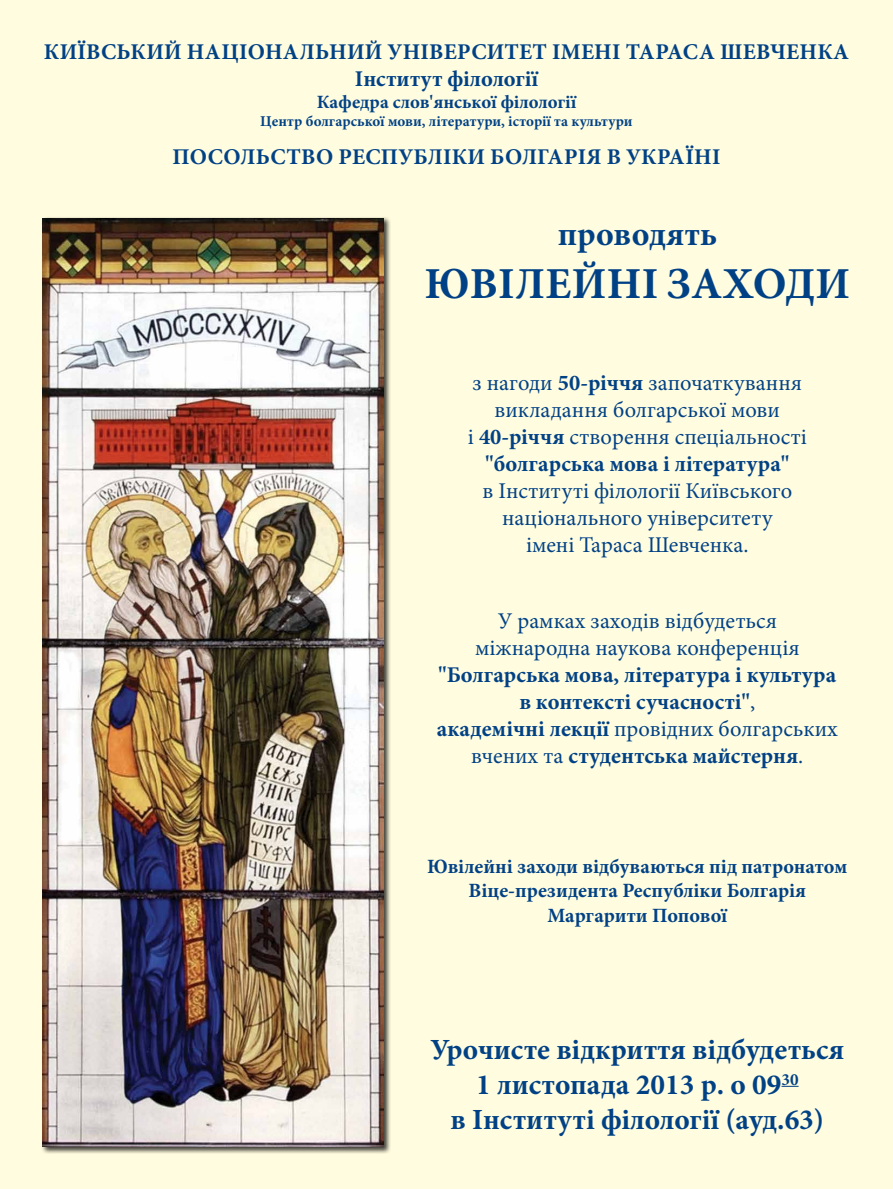
<style>
.page{position:relative;width:893px;height:1189px;background:#fff}
.page>*{position:absolute;margin:0;border:0;box-sizing:border-box;transform-origin:0 0}
.t1{font:700 44.25px "Minion Pro";letter-spacing:.01em;color:#004185}
.t2{font:700 33.75px "Minion Pro";color:#004185}
.t3{font:700 29.25px/35.1px "Minion Pro";color:#004185;text-align:center}
.t4{font:22.5px/27px "Minion Pro";color:#004185;text-align:center}
.t5{font:700 22.5px/27px "Minion Pro";letter-spacing:.01em;color:#004185;text-align:center}
.t6{font:700 20.25px/24.3px "Minion Pro";color:#004185;text-align:center}
.t7{font:700 18.75px "Minion Pro";letter-spacing:-.005em;color:#004185}
.t8{font:700 15px "Minion Pro";color:#004185}
.s1{font-weight:700}
.s2{font-weight:400}
</style>
<div class="page">
<div style="left:0;top:0;width:893px;height:1188px;background:#fffcdf"></div>
<div style="left:41px;top:216px;width:350px;height:938px;background:#000;opacity:.75"></div>
<img style="left:43px;top:218px;width:341px;height:928px">
<svg style="left:781px;top:1085px;width:18px;height:1px"></svg>
<p class="t5" style="left:44px;top:38px;width:807px">КИЇВСЬКИЙ НАЦІОНАЛЬНИЙ УНІВЕРСИТЕТ ІМЕНІ ТАРАСА ШЕВЧЕНКА<br>Інститут філології</p>
<p class="t7" style="left:317px;top:89px;width:261px">Кафедра слов'янської філології</p>
<p class="t8" style="left:260px;top:111px;width:374px">Центр болгарської мови, літератури, історії та культури</p>
<p class="t5" style="left:172px;top:143px;width:550px">ПОСОЛЬСТВО РЕСПУБЛІКИ БОЛГАРІЯ В УКРАЇНІ</p>
<h2 class="t2" style="left:558px;top:211px;width:161px">проводять</h2>
<h1 class="t1" style="left:424px;top:253px;width:427px">ЮВІЛЕЙНІ ЗАХОДИ</h1>
<p class="t4" style="left:468px;top:369px;width:340px">з нагоди <span class="s1">50-річчя</span> започаткування викладання болгарської мови<br>і <span class="s1">40-річчя</span> створення спеціальності <span class="s1">"болгарська мова і література"</span></p>
<p class="t4" style="left:482px;top:477px;width:311px">в Інституті філології Київського національного університету імені Тараса Шевченка.</p>
<p class="t4" style="left:475px;top:607px;width:326px">У рамках заходів відбудеться міжнародна наукова конференція</p>
<p class="t5" style="left:437px;top:660px;width:402px">"Болгарська мова, література і культура в контексті сучасності"<span class="s2">,<br></span>академічні лекції <span class="s2">провідних болгарських вчених та</span> студентська майстерня<span class="s2">.</span></p>
<p class="t6" style="left:427px;top:854px;width:422px">Ювілейні заходи відбуваються під патронатом<br>Віце-президента Республіки Болгарія<br>Маргарити Попової</p>
<h3 class="t3" style="left:430px;top:1031px;width:415px">Урочисте відкриття відбудеться<br>1 листопада 2013 р. о 09<sup>30<br></sup>в Інституті філології (ауд.63)</h3>
</div>
